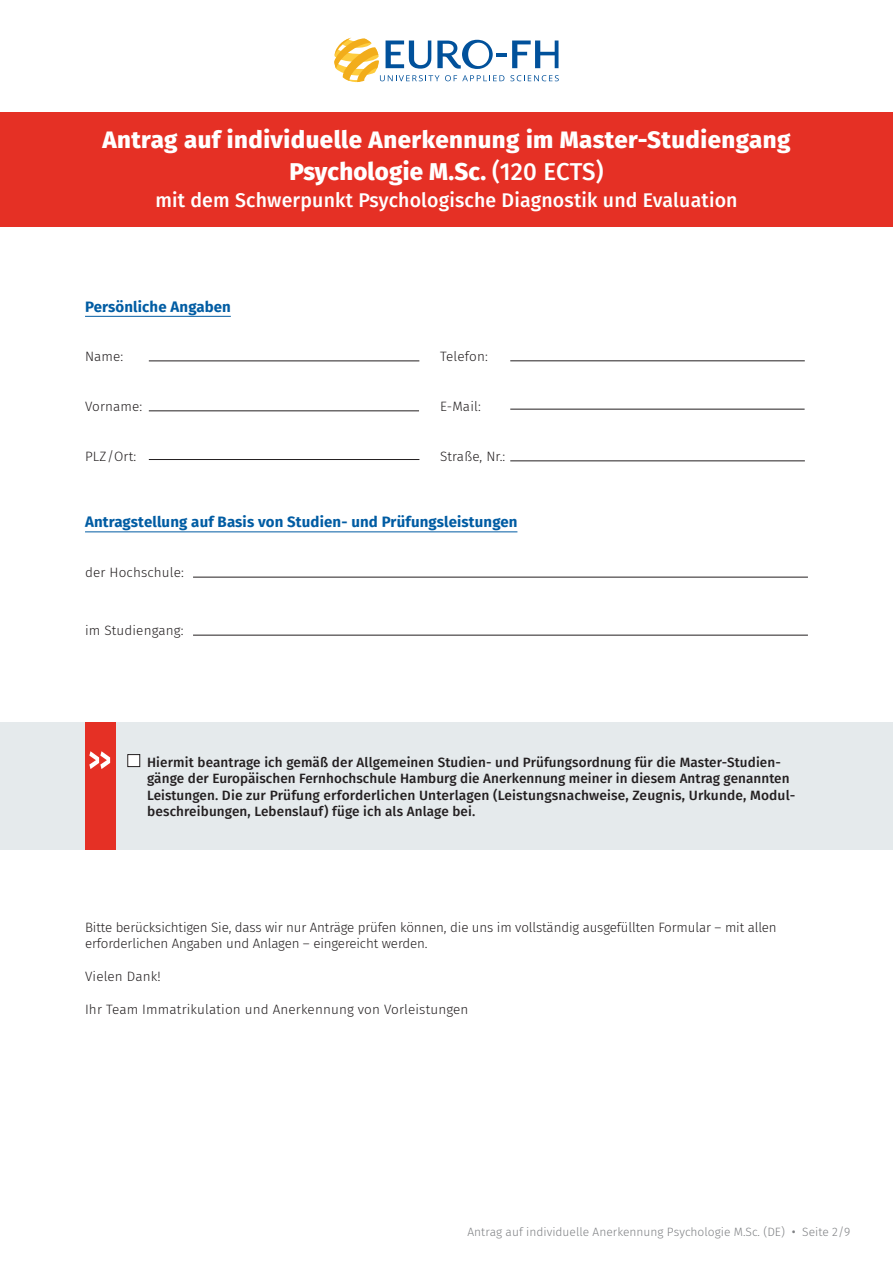
<style>
.page{position:relative;width:893px;height:1263px;background:#fff}
.page>*{position:absolute;margin:0;border:0;box-sizing:border-box;transform-origin:0 0}
.t1{font:800 24.45px "Fira Sans";letter-spacing:.01em;color:#fff}
.t2{font:800 24px "Fira Sans";letter-spacing:.02em;color:#fff}
.t3{font:500 19.95px "Fira Sans";letter-spacing:.01em;color:#fff}
.t4{font:700 15px "Fira Sans";letter-spacing:.01em;color:#015ca3}
.t5{font:500 13.5px/16.5px "Fira Sans";letter-spacing:.01em;color:#231f20}
.t6{font:300 13.5px/16.5px "Fira Sans";letter-spacing:-.01em;color:#231f20}
.t7{font:300 13.5px "Fira Sans";letter-spacing:.01em;color:#231f20}
.t8{font:300 12px "Fira Sans";color:#808285}
.s1{font-weight:500}
.s2{font-weight:400}
</style>
<div class="page">
<svg style="left:510px;top:75px;width:49px;height:6px"></svg>
<hr style="left:497px;top:53px;width:10px;height:4px;background:#01519b">
<svg style="left:512px;top:41px;width:46px;height:27px"></svg>
<svg style="left:334px;top:38px;width:170px;height:44px"></svg>
<div style="left:0;top:112px;width:893px;height:115px;background:#e53025"></div>
<div style="left:0;top:722px;width:893px;height:127px;background:#e5eaec"></div>
<hr style="left:85px;top:316px;width:146px;height:1px;background:#015ca3">
<hr style="left:85px;top:531px;width:432px;height:1px;background:#015ca3">
<hr style="left:149px;top:360px;width:270px;height:1px;background:#231f20">
<hr style="left:510px;top:360px;width:295px;height:1px;background:#231f20">
<hr style="left:149px;top:410px;width:270px;height:1px;background:#231f20">
<hr style="left:510px;top:409px;width:295px;height:1px;background:#231f20">
<hr style="left:149px;top:459px;width:270px;height:1px;background:#231f20">
<hr style="left:510px;top:460px;width:295px;height:1px;background:#231f20">
<hr style="left:193px;top:577px;width:615px;height:1px;background:#231f20">
<hr style="left:193px;top:635px;width:615px;height:1px;background:#231f20">
<div style="left:128px;top:754px;width:12px;height:12px;background:#fff"></div>
<div style="left:128px;top:754px;width:12px;height:13px;border:1px solid #231f20"></div>
<div style="left:85px;top:722px;width:31px;height:127px;background:#e53025"></div>
<svg style="left:89px;top:751px;width:21px;height:18px"></svg>
<h2 class="t2" style="left:102px;top:119px;width:690px">Antrag auf individuelle Anerkennung im Master-Studiengang</h2>
<h1 class="t1" style="left:289px;top:150px;width:316px">Psychologie M.Sc. <span class="s1">(120 ECTS)</span></h1>
<h3 class="t3" style="left:155px;top:184px;width:584px">mit dem Schwerpunkt Psychologische Diagnostik und Evaluation</h3>
<p class="t4" style="left:85px;top:294px;width:147px">Persönliche Angaben</p>
<p class="t6" style="left:85px;top:348px;width:40px">Name:</p>
<p class="t6" style="left:440px;top:348px;width:49px">Telefon:</p>
<p class="t7" style="left:85px;top:397px;width:59px">Vorname:</p>
<p class="t6" style="left:440px;top:398px;width:42px">E-Mail:</p>
<p class="t6" style="left:85px;top:448px;width:53px">PLZ/Ort:</p>
<p class="t7" style="left:440px;top:447px;width:67px">Straße, Nr.:</p>
<p class="t4" style="left:85px;top:509px;width:434px">Antragstellung auf Basis von Studien- und Prüfungsleistungen</p>
<p class="t7" style="left:85px;top:562px;width:100px">der Hochschule:</p>
<p class="t7" style="left:85px;top:620px;width:100px">im Studiengang:</p>
<p class="t5" style="left:147px;top:753px;width:648px">Hiermit beantrage ich gemäß der Allgemeinen Studien- und Prüfungsordnung für die Master-Studien&shy;gänge der Europäischen Fernhochschule Hamburg die Anerkennung meiner in diesem Antrag genannten Leistungen. Die zur Prüfung erforderlichen Unterlagen (Leistungsnachweise, Zeugnis, Urkunde, Modul&shy;beschreibungen, Lebenslauf) füge ich als Anlage bei.</p>
<p class="t6" style="left:85px;top:919px;width:693px">Bitte berücksichtigen Sie, dass wir nur Anträge prüfen können, die uns im vollständig ausgefüllten Formular – mit allen erforderlichen Angaben und Anlagen – eingereicht werden.</p>
<p class="t7" style="left:85px;top:967px;width:77px">Vielen Dank!</p>
<p class="t7" style="left:85px;top:1000px;width:385px">Ihr Team Immatrikulation und Anerkennung von Vorleistungen</p>
<p class="t8" style="left:467px;top:1223px;width:384px">Antrag auf individuelle Anerkennung Psychologie M.Sc. (DE) <span class="s2">•</span> Seite 2/9</p>
</div>
